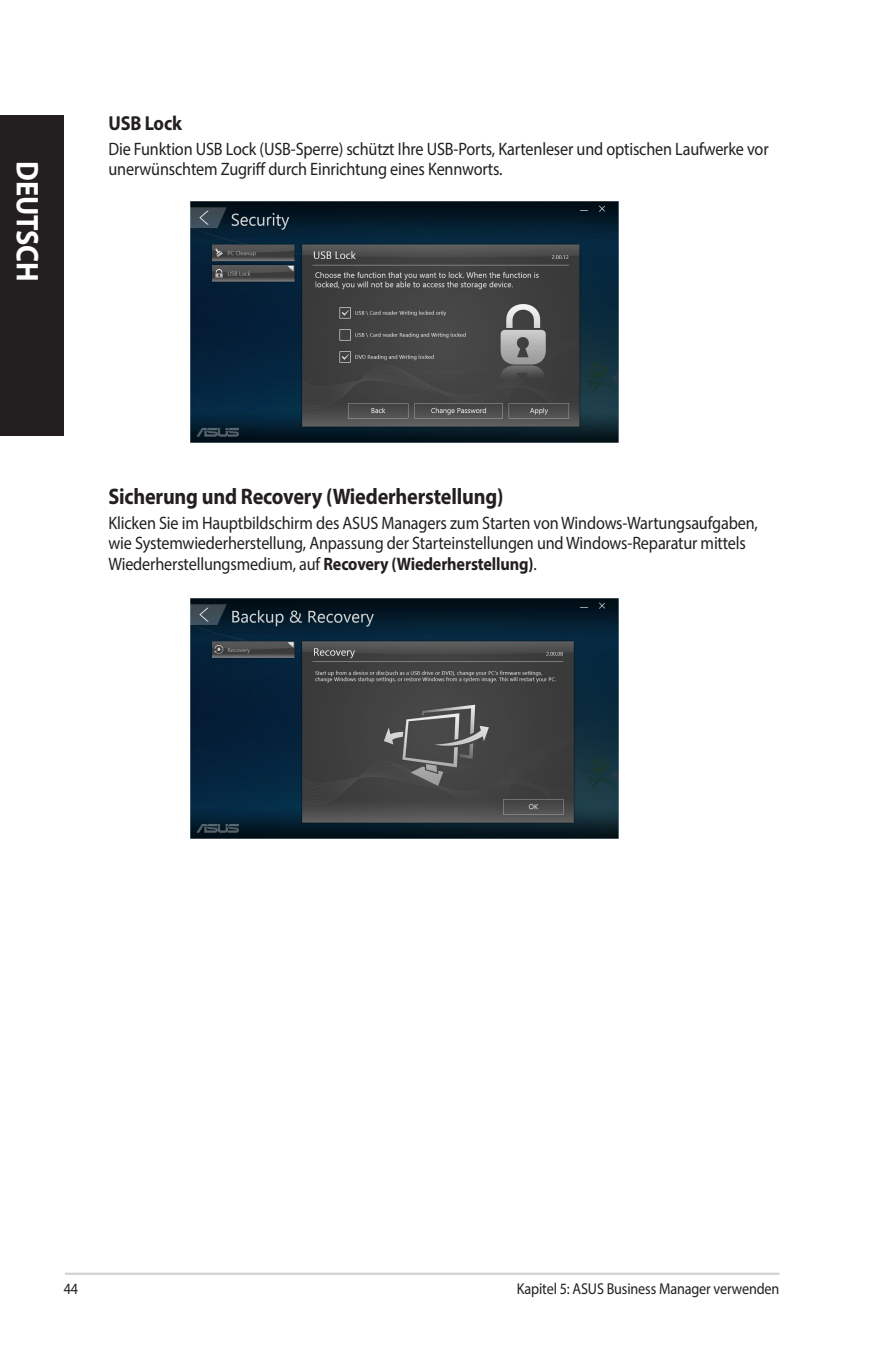
<style>
.page{position:relative;width:893px;height:1346px;background:#fff}
.page>*{position:absolute;margin:0;border:0;box-sizing:border-box;transform-origin:0 0}
.t1{font:700 31.5px "Myriad Pro";letter-spacing:-.005em;color:#fff;scale:.9 1}
.t2{font:700 22.5px "Myriad Pro";letter-spacing:-.01em;color:#231f20;scale:.9 1}
.t3{font:700 20.25px "Myriad Pro";letter-spacing:-.01em;color:#231f20;scale:.9 1}
.t4{font:18px/20.2px "Myriad Pro";letter-spacing:-.01em;color:#231f20;scale:.9 1}
.t5{font:15.75px "Myriad Pro";letter-spacing:-.01em;color:#231f20;scale:.9 1}
.s1{font-weight:700}
</style>
<div class="page">
<img style="left:190px;top:598px;width:428px;height:241px">
<img style="left:190px;top:202px;width:428px;height:240px">
<hr style="left:65px;top:1272px;width:714px;height:3px;background:#d1d2d4">
<div style="left:0;top:115px;width:64px;height:320px;background:#231f20"></div>
<h1 class="t1" style="left:48px;top:161px;width:135px;rotate:90deg">DEUTSCH</h1>
<p class="t3" style="left:108px;top:110px;width:83px">USB Lock</p>
<p class="t4" style="left:108px;top:139px;width:735px">Die Funktion USB Lock (USB-Sperre) schützt Ihre USB-Ports, Kartenleser und optischen Laufwerke vor unerwünschtem Zugriff durch Einrichtung eines Kennworts.</p>
<p class="t2" style="left:108px;top:482px;width:440px">Sicherung und Recovery (Wiederherstellung)</p>
<p class="t4" style="left:108px;top:513px;width:723px">Klicken Sie im Hauptbildschirm des ASUS Managers zum Starten von Windows-Wartungsaufgaben, wie Systemwiederherstellung, Anpassung der Starteinstellungen und Windows-Reparatur mittels<br>Wiederherstellungsmedium, auf <span class="s1">Recovery (Wiederherstellung)</span>.</p>
<p class="t5" style="left:64px;top:1279px;width:18px">44</p>
<p class="t5" style="left:517px;top:1279px;width:293px">Kapitel 5: ASUS Business Manager verwenden</p>
</div>
